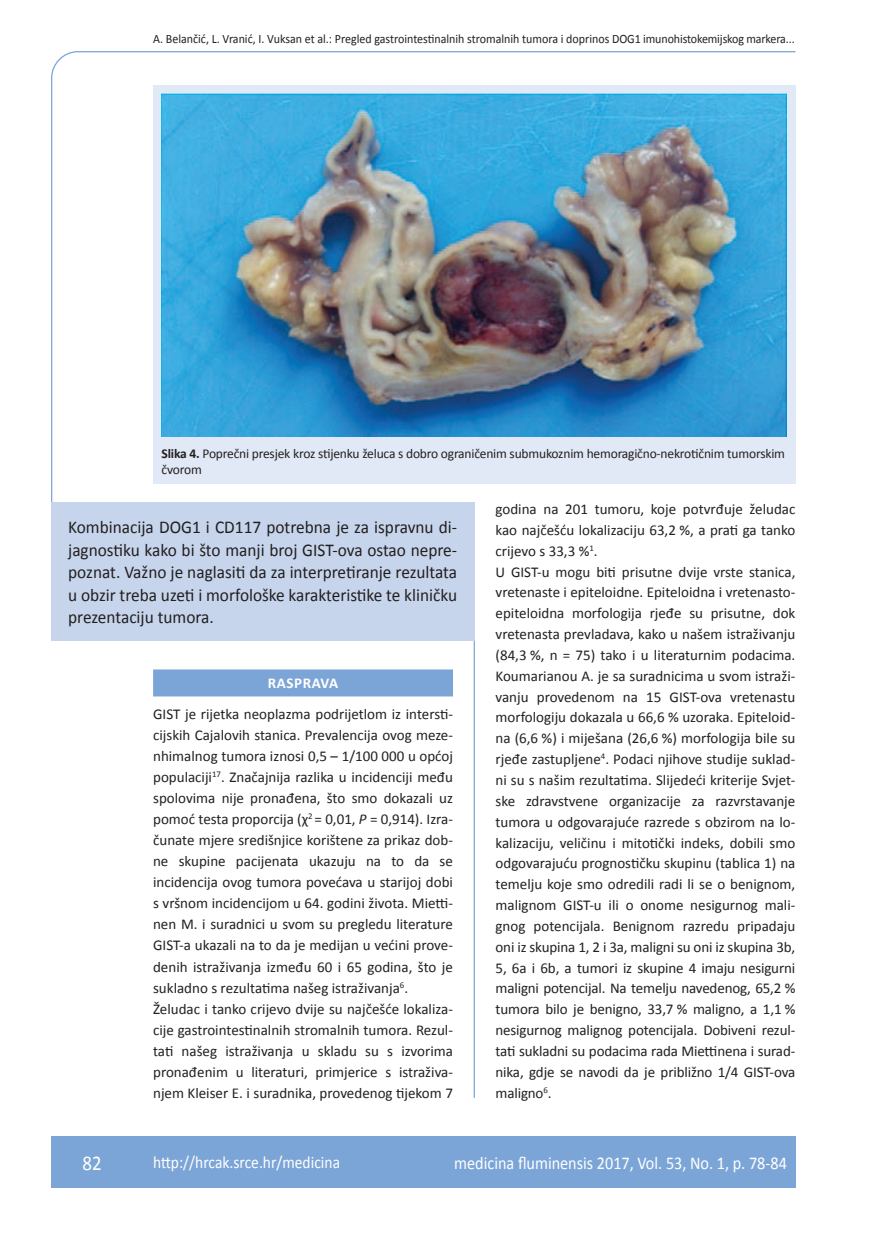
<style>
.page{position:relative;width:872px;height:1234px;background:#fff}
.page>*{position:absolute;margin:0;border:0;box-sizing:border-box;transform-origin:0 0}
.t1{font:21px "Calibri";color:#fff;scale:.9 1}
.t2{font:18px/22.5px "Calibri";color:#231f20;text-align:justify;scale:.96 1}
.t3{font:18px "Calibri";color:#fff;scale:.9 1}
.t4{font:17.25px "Calibri";color:#fff;scale:.9 1}
.t5{font:15px/20.9px "Calibri";color:#231f20}
.t6{font:700 15px "Calibri";letter-spacing:.04em;color:#fff}
.t7{font:13.5px/16.5px "Calibri";letter-spacing:-.015em;color:#231f20}
.t8{font:12.75px "Calibri";color:#231f20;scale:.94 1}
.s1{font-weight:700}
.s2{font-style:italic}
</style>
<div class="page">
<svg style="left:51px;top:51px;width:745px;height:452px"></svg>
<hr style="left:473px;top:641px;width:2px;height:456px;background:#7ca5d7">
<div style="left:51px;top:1135px;width:744px;height:51px;background:#7ca5d7"></div>
<div style="left:153px;top:669px;width:300px;height:27px;background:#7ca5d7"></div>
<div style="left:51px;top:503px;width:423px;height:138px;background:#c6d5ec"></div>
<div style="left:153px;top:85px;width:642px;height:398px;background:#e1e9f6"></div>
<img style="left:162px;top:94px;width:624px;height:343px">
<p class="t8" style="left:153px;top:30px;width:684px">A. Belančić, L. Vranić, I. Vuksan et al.: Pregled gastrointestinalnih stromalnih tumora i doprinos DOG1 imunohistokemijskog markera...</p>
<p class="t7" style="left:162px;top:444px;width:625px"><span class="s1">Slika 4.</span> Poprečni presjek kroz stijenku želuca s dobro ograničenim submukoznim hemoragično-nekrotičnim tumorskim čvorom</p>
<p class="t2" style="left:68px;top:515px;width:407px">Kombinacija DOG1 i CD117 potrebna je za ispravnu di&shy;jagnostiku kako bi što manji broj GIST-ova ostao nepre&shy;poznat. Važno je naglasiti da za interpretiranje rezultata u obzir treba uzeti i morfološke karakteristike te kliničku prezentaciju tumora.</p>
<p class="t6" style="left:268px;top:673px;width:72px">RASPRAVA</p>
<p class="t5" style="left:153px;top:702px;width:301px">GIST je rijetka neoplazma podrijetlom iz intersti&shy;cijskih Cajalovih stanica. Prevalencija ovog meze&shy;nhimalnog tumora iznosi 0,5 – 1/100 000 u općoj populaciji<sup>17</sup>. Značajnija razlika u incidenciji među spolovima nije pronađena, što smo dokazali uz pomoć testa proporcija (χ<sup>2</sup> = 0,01, <span class="s2">P</span> = 0,914). Izra&shy;čunate mjere središnjice korištene za prikaz dob&shy;ne skupine pacijenata ukazuju na to da se incidencija ovog tumora povećava u starijoj dobi s vršnom incidencijom u 64. godini života. Mietti&shy;nen M. i suradnici u svom su pregledu literature GIST-a ukazali na to da je medijan u većini prove&shy;denih istraživanja između 60 i 65 godina, što je sukladno s rezultatima našeg istraživanja<sup>6</sup>.<br>Želudac i tanko crijevo dvije su najčešće lokaliza&shy;cije gastrointestinalnih stromalnih tumora. Rezul&shy;tati našeg istraživanja u skladu su s izvorima pronađenim u literaturi, primjerice s istraživa&shy;njem Kleiser E. i suradnika, provedenog tijekom 7</p>
<p class="t5" style="left:495px;top:498px;width:301px">godina na 201 tumoru, koje potvrđuje želudac kao najčešću lokalizaciju 63,2 %, a prati ga tanko crijevo s 33,3 %<sup>1</sup>.<br>U GIST-u mogu biti prisutne dvije vrste stanica, vretenaste i epiteloidne. Epiteloidna i vretenasto&shy;epiteloidna morfologija rjeđe su prisutne, dok vretenasta prevladava, kako u našem istraživanju (84,3 %, n = 75) tako i u literaturnim podacima.<br>Koumarianou A. je sa suradnicima u svom istraži&shy;vanju provedenom na 15 GIST-ova vretenastu morfologiju dokazala u 66,6 % uzoraka. Epiteloid&shy;na (6,6 %) i miješana (26,6 %) morfologija bile su rjeđe zastupljene<sup>4</sup>. Podaci njihove studije suklad&shy;ni su s našim rezultatima. Slijedeći kriterije Svjet&shy;ske zdravstvene organizacije za razvrstavanje tumora u odgovarajuće razrede s obzirom na lo&shy;kalizaciju, veličinu i mitotički indeks, dobili smo odgovarajuću prognostičku skupinu (tablica 1) na temelju koje smo odredili radi li se o benignom, malignom GIST-u ili o onome nesigurnog mali&shy;gnog potencijala. Benignom razredu pripadaju oni iz skupina 1, 2 i 3a, maligni su oni iz skupina 3b, 5, 6a i 6b, a tumori iz skupine 4 imaju nesigurni maligni potencijal. Na temelju navedenog, 65,2 % tumora bilo je benigno, 33,7 % maligno, a 1,1 % nesigurnog malignog potencijala. Dobiveni rezul&shy;tati sukladni su podacima rada Miettinena i surad&shy;nika, gdje se navodi da je približno 1/4 GIST-ova maligno<sup>6</sup>.</p>
<h1 class="t1" style="left:82px;top:1149px;width:23px">82</h1>
<p class="t4" style="left:153px;top:1150px;width:209px">http://hrcak.srce.hr/medicina</p>
<p class="t3" style="left:454px;top:1151px;width:371px">medicina fluminensis 2017, Vol. 53, No. 1, p. 78-84</p>
</div>
